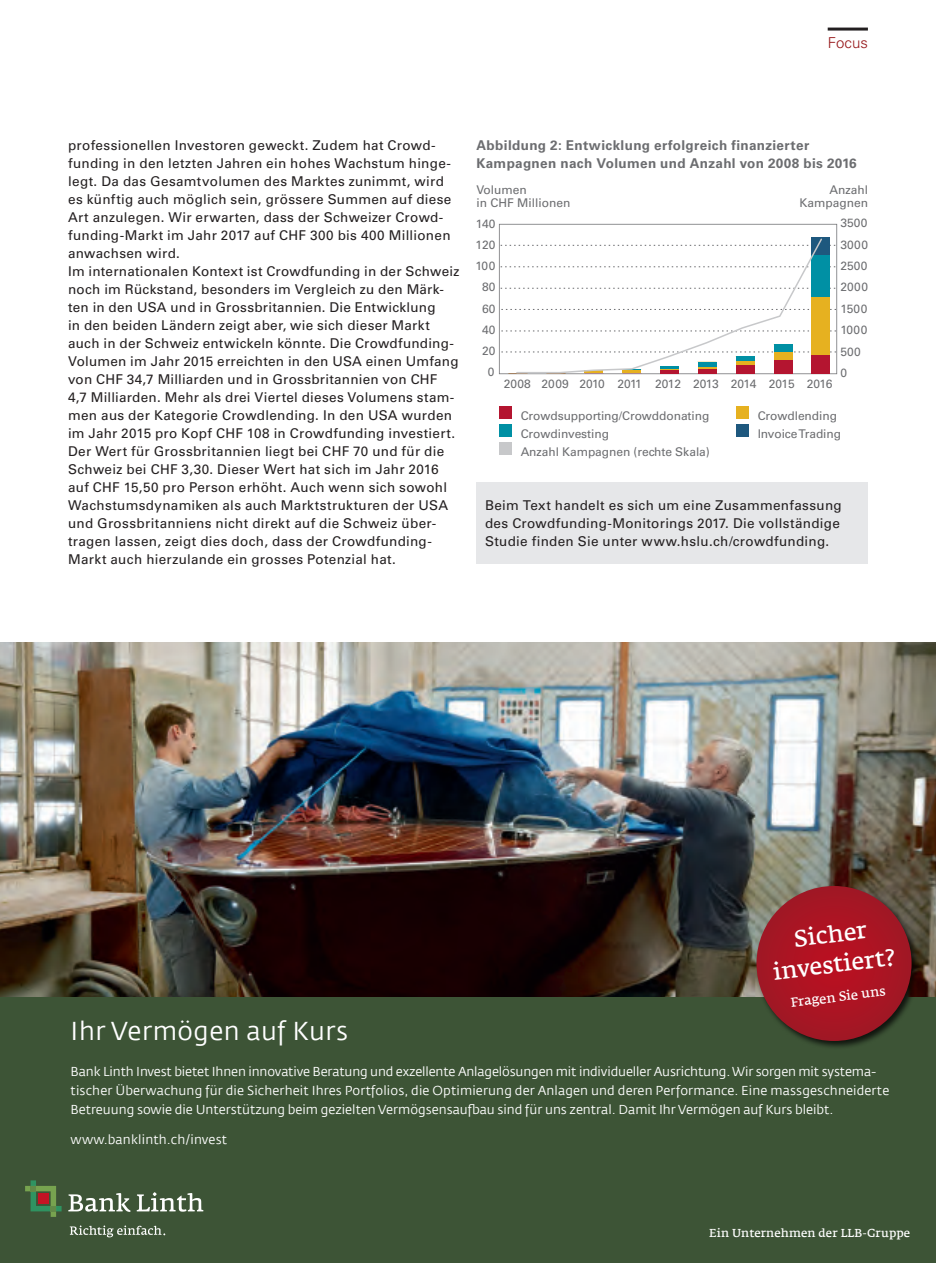
<style>
.page{position:relative;width:936px;height:1263px;background:#fff}
.page>*{position:absolute;margin:0;border:0;box-sizing:border-box;transform-origin:0 0}
.t1{font:27px "LLB Sans Standard";letter-spacing:.02em;color:#fff}
.t2{font:24px/30px "LLB Serif";color:#fff;text-align:center}
.t3{font:300 15px "Univers LT Std";letter-spacing:.005em;color:#961619}
.t4{font:13.5px/18px "Univers LT Std";letter-spacing:.02em;color:#231f20}
.t5{font:13.5px/19.2px "LLB Sans Standard";color:#fff}
.t6{font:700 13.5px/18px "Univers LT Std";letter-spacing:.025em;color:#6c6d70}
.t7{font:13.5px "LLB Serif";color:#fff}
.t8{font:12px/18px "Univers LT Std";letter-spacing:-.005em;color:#6c6d70}
.t9{font:12px/21.5px "Univers LT Std";letter-spacing:.02em;color:#6c6d70}
.t10{font:12px "LLB Serif";letter-spacing:.005em;color:#fff}
</style>
<div class="page">
<hr style="left:827px;top:28px;width:40px;height:3px;background:#231f20">
<img style="left:0;top:642px;width:935px;height:355px">
<div style="left:0;top:997px;width:935px;height:266px;background:#3d5436"></div>
<div style="left:754px;top:884px;width:166px;height:166px;background:#000001;opacity:.75"></div>
<svg style="left:756px;top:886px;width:155px;height:155px;background:#a81523"></svg>
<svg style="left:68px;top:1192px;width:135px;height:20px"></svg>
<svg style="left:25px;top:1180px;width:37px;height:37px"></svg>
<svg style="left:70px;top:1225px;width:95px;height:12px"></svg>
<div style="left:476px;top:482px;width:391px;height:82px;background:#e6e7e9"></div>
<svg style="left:499px;top:224px;width:338px;height:150px"></svg>
<svg style="left:500px;top:237px;width:338px;height:137px"></svg>
<div style="left:499px;top:407px;width:12px;height:12px;background:#b41530"></div>
<div style="left:499px;top:425px;width:12px;height:12px;background:#0090a4"></div>
<div style="left:499px;top:443px;width:12px;height:12px;background:#c7c8ca"></div>
<div style="left:735px;top:407px;width:13px;height:12px;background:#e6b120"></div>
<div style="left:735px;top:425px;width:13px;height:12px;background:#1e587e"></div>
<p class="t3" style="left:827px;top:33px;width:42px">Focus</p>
<p class="t4" style="left:68px;top:136px;width:393px">professionellen Investoren geweckt. Zudem hat Crowd&shy;funding in den letzten Jahren ein hohes Wachstum hinge&shy;legt. Da das Gesamtvolumen des Marktes zunimmt, wird es künftig auch möglich sein, grössere Summen auf diese Art anzulegen. Wir erwarten, dass der Schweizer Crowd&shy;funding-Markt im Jahr 2017 auf CHF 300 bis 400 Millionen anwachsen wird.<br>Im internationalen Kontext ist Crowdfunding in der Schweiz noch im Rückstand, besonders im Vergleich zu den Märk&shy;ten in den USA und in Grossbritannien. Die Entwicklung<br>in den beiden Ländern zeigt aber, wie sich dieser Markt auch in der Schweiz entwickeln könnte. Die Crowdfunding-Volumen im Jahr 2015 erreichten in den USA einen Umfang von CHF 34,7 Milliarden und in Grossbritannien von CHF 4,7 Milliarden. Mehr als drei Viertel dieses Volumens stam&shy;men aus der Kategorie Crowdlending. In den USA wurden im Jahr 2015 pro Kopf CHF 108 in Crowdfunding investiert.<br>Der Wert für Grossbritannien liegt bei CHF 70 und für die Schweiz bei CHF 3,30. Dieser Wert hat sich im Jahr 2016 auf CHF 15,50 pro Person erhöht. Auch wenn sich sowohl Wachstumsdynamiken als auch Marktstrukturen der USA und Grossbritanniens nicht direkt auf die Schweiz über&shy;tragen lassen, zeigt dies doch, dass der Crowdfunding-Markt auch hierzulande ein grosses Potenzial hat.</p>
<p class="t6" style="left:476px;top:136px;width:381px">Abbildung 2: Entwicklung erfolgreich finanzierter<br>Kampagnen nach Volumen und Anzahl von 2008 bis 2016</p>
<p class="t8" style="left:476px;top:183px;width:96px;line-height:13.5px">Volumen<br>in CHF Millionen</p>
<p class="t8" style="left:799px;top:183px;width:70px;line-height:13.5px;text-align:right">Anzahl<br>Kampagnen</p>
<p class="t9" style="left:840px;top:212px;width:29px">3500<br>3000<br>2500<br>2000<br>1500<br>1000<br>500<br>0</p>
<p class="t8" style="left:503px;top:375px;width:330px">2008 2009 2010 2011 2012 2013 2014 2015 2016</p>
<p class="t8" style="left:520px;top:406px;width:191px">Crowdsupporting/Crowddonating<br>Crowdinvesting<br>Anzahl Kampagnen (rechte Skala)</p>
<p class="t8" style="left:757px;top:406px;width:85px">Crowdlending<br>Invoice Trading</p>
<p class="t8" style="left:476px;top:214px;width:21px">140</p>
<p class="t8" style="left:475px;top:236px;width:21px">120</p>
<p class="t8" style="left:475px;top:257px;width:21px">100</p>
<p class="t8" style="left:482px;top:278px;width:15px">80</p>
<p class="t8" style="left:482px;top:299px;width:15px">60</p>
<p class="t8" style="left:482px;top:321px;width:15px">40</p>
<p class="t8" style="left:482px;top:342px;width:15px">20</p>
<p class="t8" style="left:488px;top:363px;width:8px">0</p>
<p class="t4" style="left:485px;top:496px;width:358px">Beim Text handelt es sich um eine Zusammenfassung des Crowdfunding-Monitorings 2017. Die vollständige<br>Studie finden Sie unter www.hslu.ch/crowdfunding.</p>
<p class="t2" style="left:767px;top:927px;width:125px;rotate:-7deg">Sicher investiert?</p>
<p class="t7" style="left:789px;top:994px;width:97px;rotate:-7deg">Fragen Sie uns</p>
<p class="t1" style="left:71px;top:1016px;width:279px">Ihr Vermögen auf Kurs</p>
<p class="t5" style="left:71px;top:1062px;width:820px">Bank Linth Invest bietet Ihnen innovative Beratung und exzellente Anlagelösungen mit individueller Ausrichtung. Wir sorgen mit systema&shy;tischer Überwachung für die Sicherheit Ihres Portfolios, die Optimierung der Anlagen und deren Performance. Eine massgeschneiderte<br>Betreuung sowie die Unterstützung beim gezielten Vermögsensaufbau sind für uns zentral. Damit Ihr Vermögen auf Kurs bleibt.</p>
<p class="t5" style="left:71px;top:1130px;width:158px">www.banklinth.ch/invest</p>
<p class="t10" style="left:709px;top:1226px;width:202px">Ein Unternehmen der LLB-Gruppe</p>
</div>
